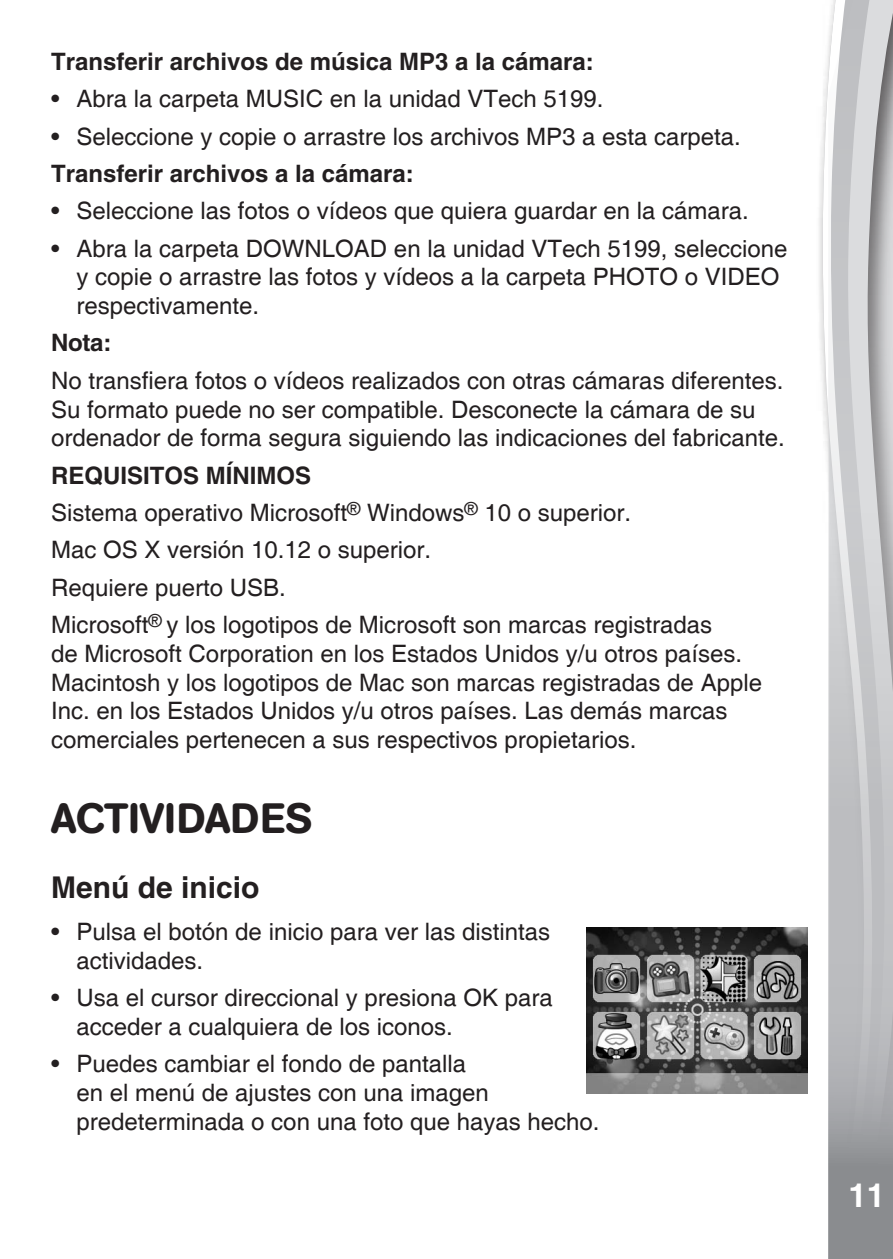
<style>
.page{position:relative;width:893px;height:1259px;background:#fff}
.page>*{position:absolute;margin:0;border:0;box-sizing:border-box;transform-origin:0 0}
.t1{font:500 42px "AG Book Rounded";color:#231f20}
.t2{font:700 38.7px "Helvetica";color:#fff}
.t3{font:700 33px "Helvetica";color:#fff}
.t4{font:700 30px "Helvetica";color:#231f20}
.t5{font:24px/28.8px "Helvetica";color:#231f20}
.t6{font:700 24px "Helvetica";color:#231f20}
.s1{font-weight:700}
</style>
<div class="page">
<div style="left:816px;top:0;width:77px;height:1259px;background:#231f20;opacity:.75"></div>
<svg style="left:822px;top:0;width:6px;height:1198px"></svg>
<svg style="left:828px;top:0;width:65px;height:1259px;background:#c0c1c3"></svg>
<div style="left:761px;top:1198px;width:67px;height:61px;background:#fff"></div>
<img style="left:587px;top:928px;width:221px;height:165px">
<p class="t6" style="left:51px;top:47px;width:544px">Transferir archivos de música MP3 a la cámara:</p>
<p class="t5" style="left:51px;top:85px;width:554px">• Abra la carpeta MUSIC en la unidad VTech 5199.</p>
<p class="t5" style="left:51px;top:123px;width:691px">• Seleccione y copie o arrastre los archivos MP3 a esta carpeta.</p>
<p class="t6" style="left:51px;top:159px;width:364px">Transferir archivos a la cámara:</p>
<p class="t5" style="left:51px;top:197px;width:699px">• Seleccione las fotos o vídeos que quiera guardar en la cámara.</p>
<p class="t5" style="left:77px;top:234px;width:712px;text-indent:-26px">• Abra la carpeta DOWNLOAD en la unidad VTech 5199, seleccione y copie o arrastre las fotos y vídeos a la carpeta PHOTO o VIDEO respectivamente.</p>
<p class="t6" style="left:51px;top:328px;width:62px">Nota:</p>
<p class="t5" style="left:51px;top:367px;width:735px">No transfiera fotos o vídeos realizados con otras cámaras diferentes.<br>Su formato puede no ser compatible. Desconecte la cámara de su ordenador de forma segura siguiendo las indicaciones del fabricante.</p>
<p class="t5" style="left:51px;top:457px;width:663px;line-height:37.2px"><span class="s1">REQUISITOS MÍNIMOS<br></span>Sistema operativo Microsoft<sup>®</sup> Windows<sup>®</sup> 10 o superior.<br>Mac OS X versión 10.12 o superior.<br>Requiere puerto USB.<br>Microsoft<sup>®</sup> y los logotipos de Microsoft son marcas registradas</p>
<p class="t5" style="left:51px;top:640px;width:712px">de Microsoft Corporation en los Estados Unidos y/u otros países.<br>Macintosh y los logotipos de Mac son marcas registradas de Apple Inc. en los Estados Unidos y/u otros países. Las demás marcas comerciales pertenecen a sus respectivos propietarios.</p>
<h1 class="t1" style="left:51px;top:793px;width:262px">ACTIVIDADES</h1>
<p class="t4" style="left:51px;top:869px;width:210px">Menú de inicio</p>
<p class="t5" style="left:77px;top:918px;width:475px;text-indent:-26px">• Pulsa el botón de inicio para ver las distintas actividades.</p>
<p class="t5" style="left:77px;top:984px;width:478px;text-indent:-26px">• Usa el cursor direccional y presiona OK para acceder a cualquiera de los iconos.</p>
<p class="t5" style="left:77px;top:1050px;width:524px;text-indent:-26px">• Puedes cambiar el fondo de pantalla<br>en el menú de ajustes con una imagen predeterminada o con una foto que hayas hecho.</p>
<h3 class="t3" style="left:848px;top:1175px;width:38px">11</h3>
<h2 class="t2" style="left:845px;top:1188px;width:47px">11<sup>11</sup></h2>
</div>
